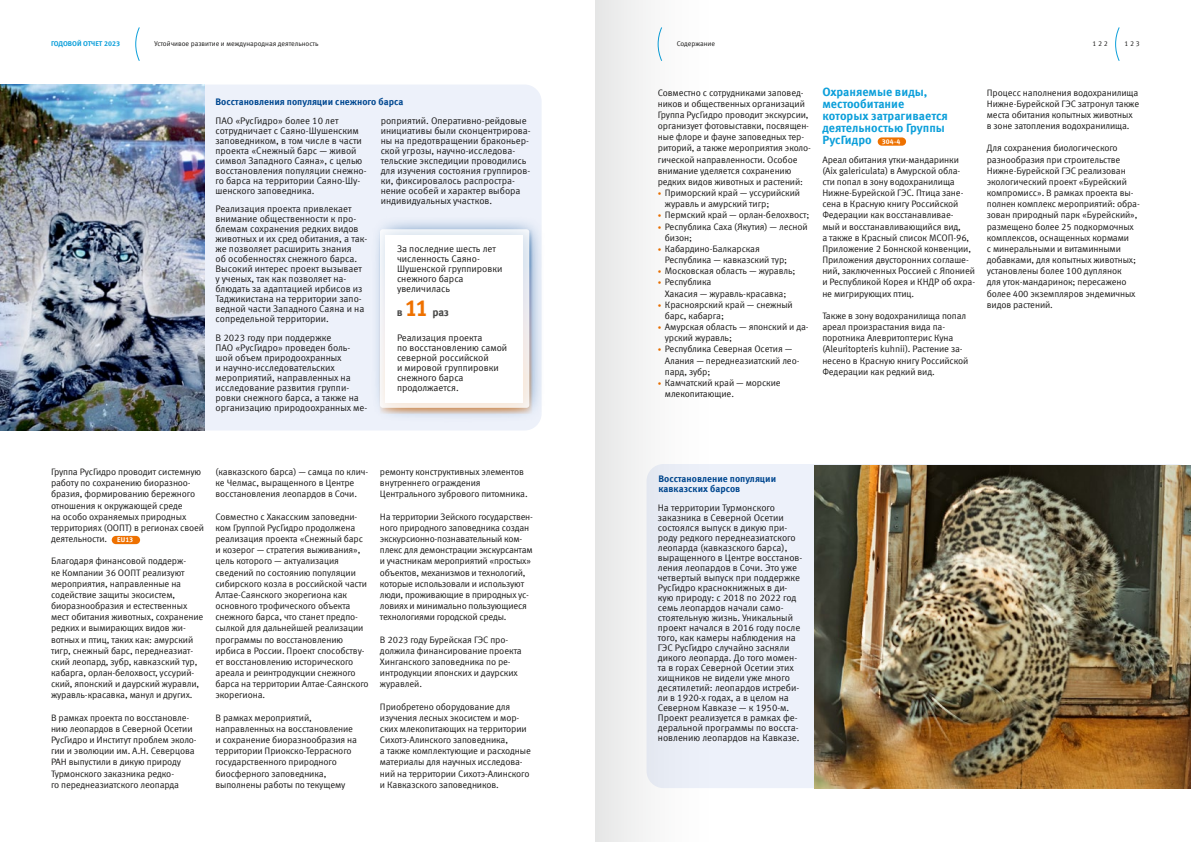
<style>
.page{position:relative;width:1191px;height:842px;background:#fff}
.page>*{position:absolute;margin:0;border:0;box-sizing:border-box;transform-origin:0 0}
.t1{font:700 12px/12px "Meta Offc Pro";color:#0c9fda}
.t2{font:700 11px "Meta Offc Pro";color:#484847}
.t3{font:9.5px/10px "Meta Offc Pro Norm";color:#181716}
.t4{font:700 9.5px/10px "Meta Offc Pro";color:#004790}
.t5{font:9.3px/11.2px "Meta Offc Pro Norm";letter-spacing:-.01em;color:#181716}
.t6{font:7px "Meta Offc Pro Norm";color:#181716}
.t7{font:700 7px "Meta Offc Pro";color:#0c9fda}
.s1{font-size:23px;color:#ee7100}
.s2{font-family:"Meta Offc Pro";font-weight:700;font-size:7px;color:#fff}
.s3{font-size:7px;color:#ee7100}
.s4{font-size:7px;color:#fff}
</style>
<div class="page">
<div style="left:112px;top:536px;width:28px;height:8px;background:#ee7100;border-radius:4px"></div>
<div style="left:204px;top:85px;width:337px;height:345px;background:#edf1fa"></div>
<div style="left:370px;top:215px;width:175px;height:208px;background:#004790;opacity:.7"></div>
<svg style="left:380px;top:229px;width:152px;height:185px"></svg>
<div style="left:380px;top:229px;width:149px;height:179px;background:linear-gradient(to bottom,#e3ecf7,#faefe7);border-radius:3px"></div>
<div style="left:386px;top:235px;width:137px;height:167px;background:#fff"></div>
<div style="left:877px;top:137px;width:29px;height:9px;background:#ee7100;border-radius:4px"></div>
<img style="left:0;top:85px;width:204px;height:345px">
<div style="left:716px;top:464px;width:475px;height:324px;background:#edf1fa"></div>
<img style="left:814px;top:466px;width:377px;height:322px">
<svg style="left:1115px;top:27px;width:4px;height:34px"></svg>
<svg style="left:135px;top:27px;width:5px;height:34px"></svg>
<div style="left:595px;top:0;width:121px;height:842px;background:linear-gradient(to right,#e9e9e9,#f9fbff)"></div>
<p class="t7" style="left:51px;top:38px;width:70px">ГОДОВОЙ ОТЧЕТ 2023</p>
<p class="t6" style="left:154px;top:38px;width:166px">Устойчивое развитие и международная деятельность</p>
<p class="t6" style="left:677px;top:38px;width:40px">Содержание</p>
<p class="t6" style="left:1092px;top:38px;width:17px">122</p>
<p class="t6" style="left:1124px;top:38px;width:17px">123</p>
<p class="t4" style="left:215px;top:96px;width:189px">Восстановления популяции снежного барса</p>
<p class="t3" style="left:215px;top:115px;width:153px">ПАО «РусГидро» более 10 лет сотрудничает с Саяно-Шушенским заповедником, в том числе в части проекта «Снежный барс — живой символ Западного Саяна», с целью восстановления популяции снежно&shy;го барса на территории Саяно-Шу&shy;шенского заповедника.</p>
<p class="t3" style="left:215px;top:203px;width:153px">Реализация проекта привлекает внимание общественности к про&shy;блемам сохранения редких видов животных и их сред обитания, а так&shy;же позволяет расширить знания<br>об особенностях снежного барса.<br>Высокий интерес проект вызывает у ученых, так как позволяет на&shy;блюдать за адаптацией ирбисов из<br>Таджикистана на территории запо&shy;ведной части Западного Саяна и на сопредельной территории.</p>
<p class="t3" style="left:215px;top:332px;width:153px">В 2023 году при поддержке<br>ПАО «РусГидро» проведен боль&shy;шой объем природоохранных<br>и научно-исследовательских мероприятий, направленных на исследование развития группи&shy;ровки снежного барса, а также на организацию природоохранных ме-</p>
<p class="t3" style="left:381px;top:115px;width:152px">роприятий. Оперативно-рейдовые инициативы были сконцентрирова&shy;ны на предотвращении браконьер&shy;ской угрозы, научно-исследова&shy;тельские экспедиции проводились для изучения состояния группиров&shy;ки, фиксировалось распростра&shy;нение особей и характер выбора индивидуальных участков.</p>
<p class="t3" style="left:397px;top:243px;width:107px">За последние шесть лет численность Саяно-<br>Шушенской группировки снежного барса увеличилась</p>
<p class="t2" style="left:397px;top:304px;width:53px">в <span class="s1">11</span> раз</p>
<p class="t3" style="left:397px;top:332px;width:112px">Реализация проекта<br>по восстановлению самой северной российской<br>и мировой группировки снежного барса продолжается.</p>
<p class="t5" style="left:51px;top:466px;width:155px">Группа РусГидро проводит системную работу по сохранению биоразноо&shy;бразия, формированию бережного отношения к окружающей среде<br>на особо охраняемых природных территориях (ООПТ) в регионах своей деятельности. <span class="s2">EU13</span></p>
<p class="t5" style="left:51px;top:555px;width:154px">Благодаря финансовой поддерж-<br>ке Компании 36 ООПТ реализуют мероприятия, направленные на содействие защиты экосистем, биоразнообразия и естественных мест обитания животных, сохранение редких и вымирающих видов жи&shy;вотных и птиц, таких как: амурский тигр, снежный барс, переднеазиат&shy;ский леопард, зубр, кавказский тур, кабарга, орлан-белохвост, уссурий&shy;ский, японский и даурский журавли, журавль-красавка, манул и других.</p>
<p class="t5" style="left:51px;top:711px;width:147px">В рамках проекта по восстановле&shy;нию леопардов в Северной Осетии<br>РусГидро и Институт проблем эколо&shy;гии и эволюции им. А.Н. Северцова<br>РАН выпустили в дикую природу<br>Турмонского заказника редко-<br>го переднеазиатского леопарда</p>
<p class="t5" style="left:215px;top:466px;width:154px">(кавказского барса) — самца по клич&shy;ке Челмас, выращенного в Центре восстановления леопардов в Сочи.</p>
<p class="t5" style="left:215px;top:510px;width:155px">Совместно с Хакасским заповедни&shy;ком Группой РусГидро продолжена реализация проекта «Снежный барс и козерог — стратегия выживания», цель которого — актуализация сведений по состоянию популяции сибирского козла в российской части<br>Алтае-Саянского экорегиона как основного трофического объекта снежного барса, что станет предпо&shy;сылкой для дальнейшей реализации программы по восстановлению ирбиса в России. Проект способству&shy;ет восстановлению исторического ареала и реинтродукции снежного барса на территории Алтае-Саянского экорегиона.</p>
<p class="t5" style="left:215px;top:711px;width:143px">В рамках мероприятий, направленных на восстановление и сохранение биоразнообразия на территории Приокско-Террасного государственного природного биосферного заповедника, выполнены работы по текущему</p>
<p class="t5" style="left:380px;top:466px;width:149px">ремонту конструктивных элементов внутреннего ограждения<br>Центрального зубрового питомника.</p>
<p class="t5" style="left:380px;top:510px;width:154px">На территории Зейского государствен&shy;ного природного заповедника создан экскурсионно-познавательный ком&shy;плекс для демонстрации экскурсантам и участникам мероприятий «простых» объектов, механизмов и технологий, которые использовали и используют люди, проживающие в природных ус&shy;ловиях и минимально пользующиеся технологиями городской среды.</p>
<p class="t5" style="left:380px;top:633px;width:143px">В 2023 году Бурейская ГЭС про&shy;должила финансирование проекта<br>Хинганского заповедника по ре&shy;интродукции японских и даурских журавлей.</p>
<p class="t5" style="left:380px;top:700px;width:152px">Приобретено оборудование для изучения лесных экосистем и мор&shy;ских млекопитающих на территории Сихотэ-Алинского заповедника,<br>а также комплектующие и расходные материалы для научных исследова&shy;ний на территории Сихотэ-Алинского и Кавказского заповедников.</p>
<p class="t5" style="left:658px;top:86px;width:155px">Совместно с сотрудниками заповед&shy;ников и общественных организаций Группа РусГидро проводит экскурсии, организует фотовыставки, посвящен&shy;ные флоре и фауне заповедных тер&shy;риторий, а также мероприятия эколо&shy;гической направленности. Особое внимание уделяется сохранению редких видов животных и растений:</p>
<p class="t5" style="left:665px;top:187px;width:137px;text-indent:-7px"><span class="s3">•</span> Приморский край — уссурийский журавль и амурский тигр;</p>
<p class="t5" style="left:658px;top:209px;width:153px"><span class="s3">•</span> Пермский край — орлан-белохвост;</p>
<p class="t5" style="left:665px;top:220px;width:144px;text-indent:-7px"><span class="s3">•</span> Республика Саха (Якутия) — лесной бизон;</p>
<p class="t5" style="left:665px;top:242px;width:124px;text-indent:-7px"><span class="s3">•</span> Кабардино-Балкарская<br>Республика — кавказский тур;</p>
<p class="t5" style="left:658px;top:265px;width:139px"><span class="s3">•</span> Московская область — журавль;</p>
<p class="t5" style="left:665px;top:276px;width:123px;text-indent:-7px"><span class="s3">•</span> Республика<br>Хакасия — журавль-красавка;</p>
<p class="t5" style="left:665px;top:298px;width:129px;text-indent:-7px"><span class="s3">•</span> Красноярский край — снежный барс, кабарга;</p>
<p class="t5" style="left:665px;top:321px;width:145px;text-indent:-7px"><span class="s3">•</span> Амурская область — японский и да&shy;урский журавль;</p>
<p class="t5" style="left:665px;top:343px;width:136px;text-indent:-7px"><span class="s3">•</span> Республика Северная Осетия —<br>Алания — переднеазиатский лео&shy;пард, зубр;</p>
<p class="t5" style="left:665px;top:376px;width:117px;text-indent:-7px"><span class="s3">•</span> Камчатский край — морские млекопитающие.</p>
<p class="t1" style="left:822px;top:85px;width:127px">Охраняемые виды, местообитание которых затрагивается деятельностью Группы<br>РусГидро <span class="s4">304-4</span></p>
<p class="t5" style="left:822px;top:153px;width:154px">Ареал обитания утки-мандаринки (Aix galericulata) в Амурской обла&shy;сти попал в зону водохранилища<br>Нижне-Бурейской ГЭС. Птица зане&shy;сена в Красную книгу Российской<br>Федерации как восстанавливае-<br>мый и восстанавливающийся вид,<br>а также в Красный список МСОП-96,<br>Приложение 2 Боннской конвенции,<br>Приложения двусторонних соглаше&shy;ний, заключенных Россией с Японией и Республикой Корея и КНДР об охра&shy;не мигрирующих птиц.</p>
<p class="t5" style="left:822px;top:309px;width:147px">Также в зону водохранилища попал ареал произрастания вида па&shy;поротника Алевритоптерис Куна (Aleuritopteris kuhnii). Растение за&shy;несено в Красную книгу Российской<br>Федерации как редкий вид.</p>
<p class="t5" style="left:986px;top:86px;width:154px">Процесс наполнения водохранилища Нижне-Бурейской ГЭС затронул также места обитания копытных животных в зоне затопления водохранилища.</p>
<p class="t5" style="left:986px;top:142px;width:155px">Для сохранения биологического разнообразия при строительстве<br>Нижне-Бурейской ГЭС реализован экологический проект «Бурейский компромисс». В рамках проекта вы&shy;полнен комплекс мероприятий: обра&shy;зован природный парк «Бурейский», размещено более 25 подкормочных комплексов, оснащенных кормами<br>с минеральными и витаминными добавками, для копытных животных; установлены более 100 дуплянок<br>для уток-мандаринок; пересажено более 400 экземпляров эндемичных видов растений.</p>
<p class="t4" style="left:658px;top:473px;width:119px">Восстановление популяции кавказских барсов</p>
<p class="t3" style="left:658px;top:502px;width:146px">На территории Турмонского заказника в Северной Осетии состоялся выпуск в дикую при&shy;роду редкого переднеазиатского леопарда (кавказского барса), выращенного в Центре восстанов&shy;ления леопардов в Сочи. Это уже четвертый выпуск при поддержке<br>РусГидро краснокнижных в ди&shy;кую природу: с 2018 по 2022 год семь леопардов начали само&shy;стоятельную жизнь. Уникальный проект начался в 2016 году после того, как камеры наблюдения на<br>ГЭС РусГидро случайно засняли дикого леопарда. До того момен&shy;та в горах Северной Осетии этих хищников не видели уже много десятилетий: леопардов истреби&shy;ли в 1920-х годах, а в целом на<br>Северном Кавказе — к 1950-м.<br>Проект реализуется в рамках фе&shy;деральной программы по восста&shy;новлению леопардов на Кавказе.</p>
</div>
